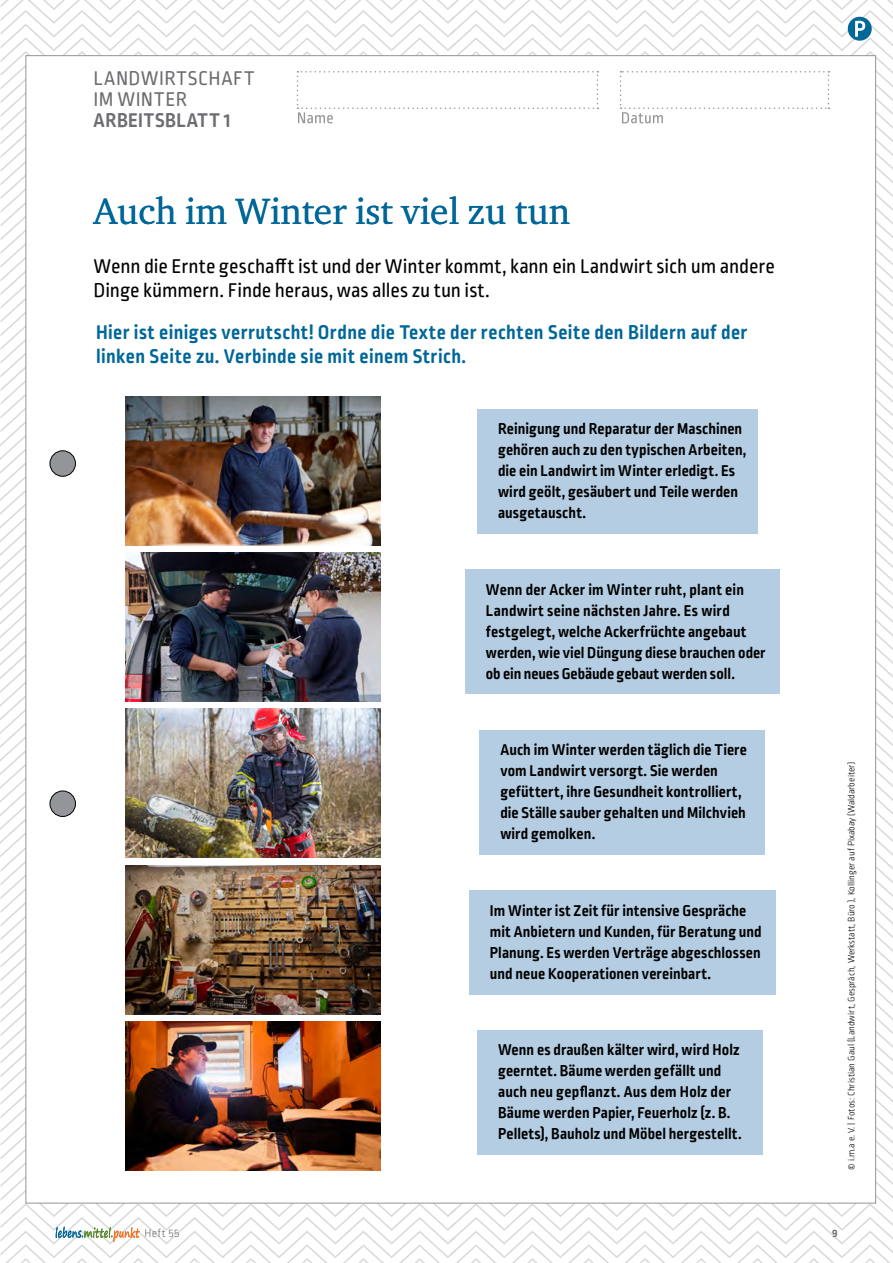
<style>
.page{position:relative;width:893px;height:1263px;background:#fff}
.page>*{position:absolute;margin:0;border:0;box-sizing:border-box;transform-origin:0 0}
.AB_Primar_Headline_Charter_25_Pt{font:37.5px "Charter ITC Pro";color:#006799}
.AB_Primar_Fließtext_Ropa_14_Pt_regular_s{font:21px/24px "Ropa Soft Pro";letter-spacing:-.005em;color:#000}
.AB_Primar_Aufabe_Ropa_14_Pt_Blau{font:700 21px/24px "Ropa Soft Pro";letter-spacing:.02em;color:#006799}
.AB_Beschriftung_oben{font:21px/21px "Ropa Soft Pro";letter-spacing:.025em;color:#6d6e71}
.AB_Beschriftung_oben-2{font:700 21px "Ropa Soft Pro";letter-spacing:.02em;color:#6d6e71}
.Fließtext_Ropa_Reg_9_Pt_links{font:700 16.5px/21px "Ropa Soft Pro";letter-spacing:.005em;color:#000}
.t1{font:300 12px "Ropa Soft Pro";letter-spacing:.04em;color:#6d6e71}
.t2{font:700 12px "Ropa Soft Pro";color:#6d6e71}
.Quellenangabe_Ropa_7_Pt{font:300 9.75px "Ropa Soft Pro";color:#000}
</style>
<div class="page">
<img style="left:0;top:0;width:893px;height:1263px">
<p class="AB_Beschriftung_oben" style="left:94px;top:69px;width:163px">LANDWIRTSCHAFT<br>IM WINTER</p>
<p class="AB_Beschriftung_oben-2" style="left:94px;top:108px;width:138px">ARBEITSBLATT 1</p>
<p class="AB_Primar_Headline_Charter_25_Pt" style="left:94px;top:188px;width:478px">Auch im Winter ist viel zu tun</p>
<p class="AB_Primar_Fließtext_Ropa_14_Pt_regular_s" style="left:94px;top:256px;width:683px">Wenn die Ernte geschafft ist und der Winter kommt, kann ein Landwirt sich um andere<br>Dinge kümmern. Finde heraus, was alles zu tun ist.</p>
<p class="AB_Primar_Aufabe_Ropa_14_Pt_Blau" style="left:96px;top:321px;width:653px">Hier ist einiges verrutscht! Ordne die Texte der rechten Seite den Bildern auf der linken Seite zu. Verbinde sie mit einem Strich.</p>
<p class="Fließtext_Ropa_Reg_9_Pt_links" style="left:498px;top:419px;width:250px">Reinigung und Reparatur der Maschinen gehören auch zu den typischen Arbeiten, die ein Landwirt im Winter erledigt. Es wird geölt, gesäubert und Teile werden ausgetauscht.</p>
<p class="Fließtext_Ropa_Reg_9_Pt_links" style="left:486px;top:580px;width:281px">Wenn der Acker im Winter ruht, plant ein Landwirt seine nächsten Jahre. Es wird festgelegt, welche Ackerfrüchte angebaut werden, wie viel Düngung diese brauchen oder ob ein neues Gebäude gebaut werden soll.</p>
<p class="Fließtext_Ropa_Reg_9_Pt_links" style="left:500px;top:740px;width:248px">Auch im Winter werden täglich die Tiere vom Landwirt versorgt. Sie werden gefüttert, ihre Gesundheit kontrolliert, die Ställe sauber gehalten und Milchvieh wird gemolken.</p>
<p class="Fließtext_Ropa_Reg_9_Pt_links" style="left:490px;top:900px;width:273px">Im Winter ist Zeit für intensive Gespräche mit Anbietern und Kunden, für Beratung und Planung. Es werden Verträge abgeschlossen und neue Kooperationen vereinbart.</p>
<p class="Fließtext_Ropa_Reg_9_Pt_links" style="left:498px;top:1040px;width:245px">Wenn es draußen kälter wird, wird Holz geerntet. Bäume werden gefällt und auch neu gepflanzt. Aus dem Holz der Bäume werden Papier, Feuerholz (z. B.<br>Pellets), Bauholz und Möbel hergestellt.</p>
<p class="Quellenangabe_Ropa_7_Pt" style="left:846px;top:1170px;width:409px;rotate:-90deg">© i.m.a e. V. | Fotos: Christian Gaul (Landwirt, Gespräch, Werkstatt, Büro ), Kollinger auf Pixabay (Waldarbeiter)</p>
<p class="t1" style="left:144px;top:1227px;width:37px">Heft 55</p>
<p class="t2" style="left:832px;top:1226px;width:7px">9</p>
</div>
